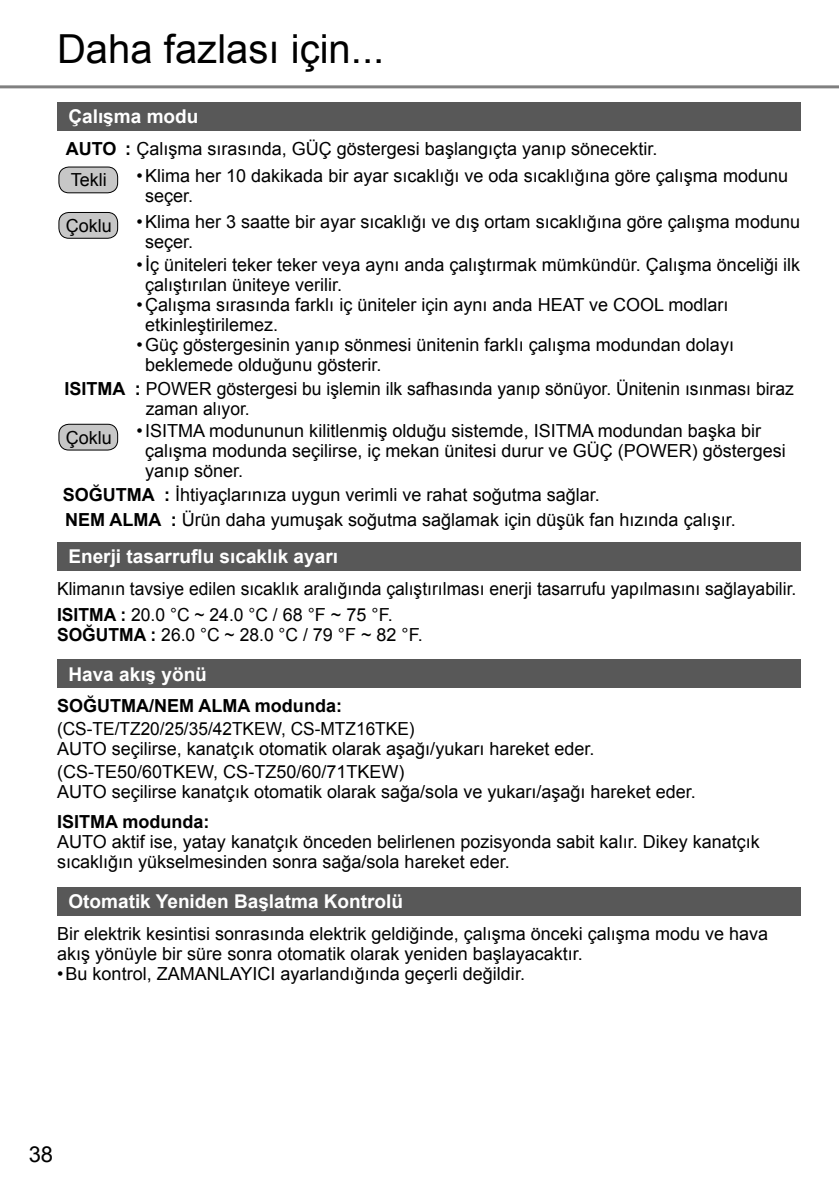
<style>
.page{position:relative;width:839px;height:1190px;background:#fff}
.page>*{position:absolute;margin:0;border:0;box-sizing:border-box;transform-origin:0 0}
.t1{font:40px "Arial";color:#000}
.t2{font:22px "Arial";color:#000}
.t3{font:700 19px "Arial";color:#fff}
.t4{font:18px/20px "Arial";color:#000}
.t5{font:18px/20px "Arial";color:#000;scale:.96 1}
.t6{font:700 18px "Arial";color:#000}
.s1{font-weight:700}
</style>
<div class="page">
<hr style="left:0;top:85px;width:838px;height:3px;background:#808080">
<div style="left:57px;top:102px;width:743px;height:29px;background:#585858"></div>
<div style="left:59px;top:167px;width:59px;height:26px;background:#c7c7c7;border-radius:10px"></div>
<div style="left:58px;top:166px;width:60px;height:27px;border:1px solid #000;border-radius:10px"></div>
<div style="left:59px;top:212px;width:59px;height:26px;background:#c7c7c7;border-radius:10px"></div>
<div style="left:58px;top:212px;width:60px;height:27px;border:1px solid #000;border-radius:10px"></div>
<div style="left:59px;top:424px;width:59px;height:26px;background:#c7c7c7;border-radius:10px"></div>
<div style="left:58px;top:424px;width:60px;height:26px;border:1px solid #000;border-radius:10px"></div>
<div style="left:57px;top:542px;width:743px;height:28px;background:#585858"></div>
<div style="left:57px;top:659px;width:743px;height:29px;background:#585858"></div>
<div style="left:57px;top:887px;width:743px;height:28px;background:#585858"></div>
<h1 class="t1" style="left:57px;top:27px;width:328px">Daha fazlası için...</h1>
<p class="t3" style="left:68px;top:106px;width:131px">Çalışma modu</p>
<p class="t4" style="left:66px;top:133px;width:592px;line-height:31.2px"><span class="s1">AUTO :</span> Çalışma sırasında, GÜÇ göstergesi başlangıçta yanıp sönecektir.<br>Tekli</p>
<p class="t4" style="left:145px;top:166px;width:644px;text-indent:-9px">• Klima her 10 dakikada bir ayar sıcaklığı ve oda sıcaklığına göre çalışma modunu seçer.</p>
<p class="t4" style="left:66px;top:216px;width:48px">Çoklu</p>
<p class="t4" style="left:145px;top:212px;width:656px;text-indent:-9px">• Klima her 3 saatte bir ayar sıcaklığı ve dış ortam sıcaklığına göre çalışma modunu seçer.</p>
<p class="t4" style="left:145px;top:254px;width:656px;text-indent:-9px">• İç üniteleri teker teker veya aynı anda çalıştırmak mümkündür. Çalışma önceliği ilk çalıştırılan üniteye verilir.</p>
<p class="t4" style="left:145px;top:294px;width:584px;text-indent:-8px">• Çalışma sırasında farklı iç üniteler için aynı anda HEAT ve COOL modları etkinleştirilemez.</p>
<p class="t4" style="left:145px;top:334px;width:590px;text-indent:-9px">• Güç göstergesinin yanıp sönmesi ünitenin farklı çalışma modundan dolayı beklemede olduğunu gösterir.</p>
<p class="t4" style="left:146px;top:379px;width:649px;text-indent:-81px"><span class="s1">ISITMA :</span> POWER göstergesi bu işlemin ilk safhasında yanıp sönüyor. Ünitenin ısınması biraz zaman alıyor.</p>
<p class="t4" style="left:66px;top:427px;width:48px">Çoklu</p>
<p class="t4" style="left:145px;top:420px;width:642px;text-indent:-9px">• ISITMA modununun kilitlenmiş olduğu sistemde, ISITMA modundan başka bir çalışma modunda seçilirse, iç mekan ünitesi durur ve GÜÇ (POWER) göstergesi yanıp söner.</p>
<p class="t4" style="left:63px;top:483px;width:674px;line-height:24.4px"><span class="s1">SOĞUTMA :</span> İhtiyaçlarınıza uygun verimli ve rahat soğutma sağlar.<br><span class="s1">NEM ALMA :</span> Ürün daha yumuşak soğutma sağlamak için düşük fan hızında çalışır.</p>
<p class="t3" style="left:68px;top:546px;width:271px">Enerji tasarruflu sıcaklık ayarı</p>
<p class="t4" style="left:57px;top:576px;width:740px;line-height:25.6px">Klimanın tavsiye edilen sıcaklık aralığında çalıştırılması enerji tasarrufu yapılmasını sağlayabilir.<br><span class="s1">ISITMA :</span> 20.0 °C ~ 24.0 °C / 68 °F ~ 75 °F.</p>
<p class="t4" style="left:57px;top:624px;width:367px"><span class="s1">SOĞUTMA :</span> 26.0 °C ~ 28.0 °C / 79 °F ~ 82 °F.</p>
<p class="t3" style="left:68px;top:663px;width:140px">Hava akış yönü</p>
<p class="t6" style="left:57px;top:696px;width:286px">SOĞUTMA/NEM ALMA modunda:</p>
<p class="t5" style="left:57px;top:719px;width:561px">(CS-TE/TZ20/25/35/42TKEW, CS-MTZ16TKE)<br>AUTO seçilirse, kanatçık otomatik olarak aşağı/yukarı hareket eder.</p>
<p class="t4" style="left:57px;top:762px;width:639px">(CS-TE50/60TKEW, CS-TZ50/60/71TKEW)<br>AUTO seçilirse kanatçık otomatik olarak sağa/sola ve yukarı/aşağı hareket eder.</p>
<p class="t6" style="left:57px;top:812px;width:154px">ISITMA modunda:</p>
<p class="t4" style="left:57px;top:832px;width:704px">AUTO aktif ise, yatay kanatçık önceden belirlenen pozisyonda sabit kalır. Dikey kanatçık sıcaklığın yükselmesinden sonra sağa/sola hareket eder.</p>
<p class="t3" style="left:68px;top:891px;width:336px">Otomatik Yeniden Başlatma Kontrolü</p>
<p class="t4" style="left:57px;top:923px;width:712px">Bir elektrik kesintisi sonrasında elektrik geldiğinde, çalışma önceki çalışma modu ve hava akış yönüyle bir süre sonra otomatik olarak yeniden başlayacaktır.</p>
<p class="t4" style="left:57px;top:963px;width:469px">• Bu kontrol, ZAMANLAYICI ayarlandığında geçerli değildir.</p>
<p class="t2" style="left:29px;top:1142px;width:26px">38</p>
</div>
